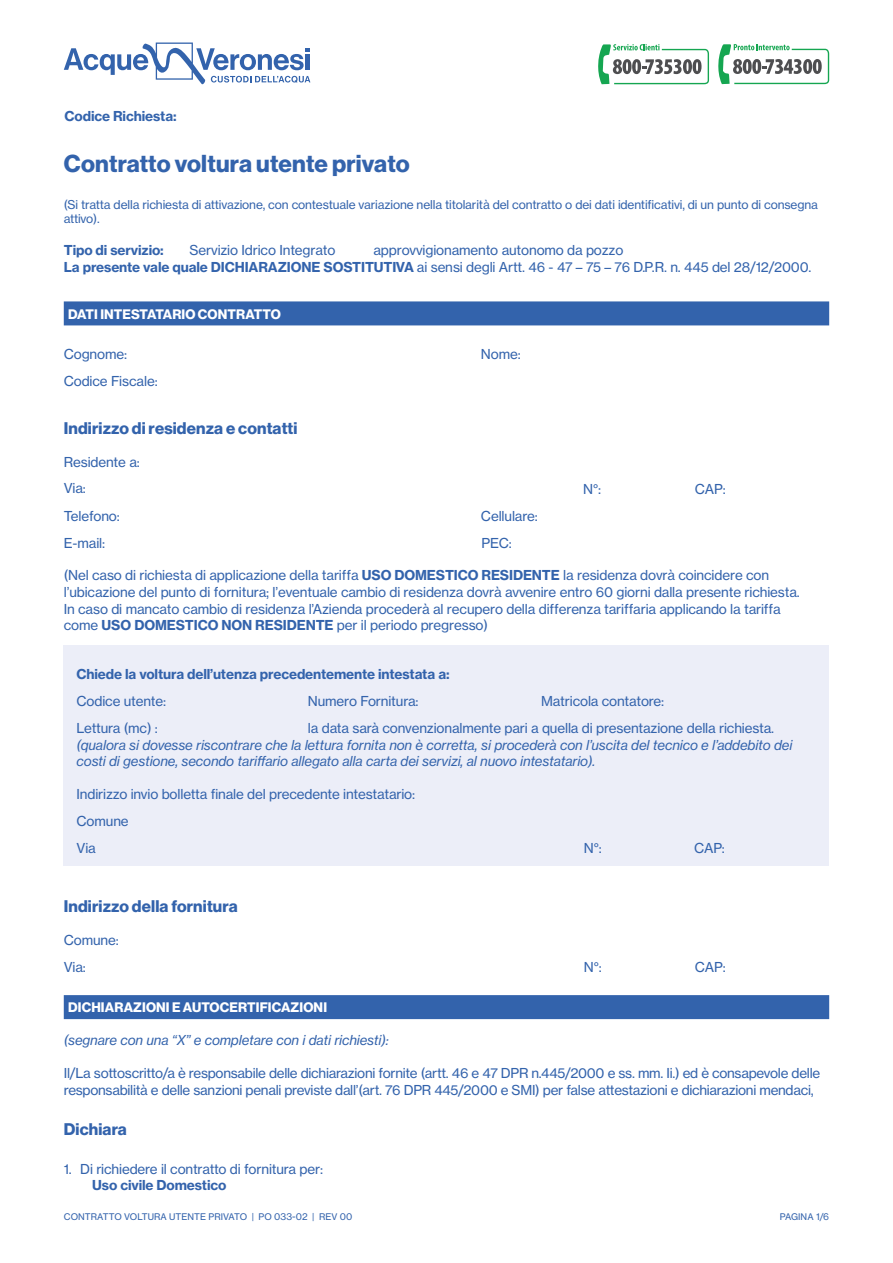
<style>
.page{position:relative;width:893px;height:1263px;background:#fff}
.page>*{position:absolute;margin:0;border:0;box-sizing:border-box;transform-origin:0 0}
.t1{font:24px "N Haas Grotesk DS Pro 75 Bd";letter-spacing:.01em;color:#3363ac}
.t2{font:16.5px "N Haas Grotesk DS Pro 75 Bd";letter-spacing:.01em;color:#3363ac}
.t3{font:13.5px/27px "N Haas Grotesk TX Pro 55 Rg";letter-spacing:-.01em;color:#3363ac}
.t4{font:13.5px/16.5px "N Haas Grotesk TX Pro 56 It";letter-spacing:-.01em;color:#3363ac}
.t5{font:13.5px "N Haas Grotesk TX Pro 75 Bd";letter-spacing:-.01em;color:#3363ac}
.t6{font:13.5px "N Haas Grotesk DS Pro 75 Bd";letter-spacing:.01em;color:#fff}
.t7{font:12px/13.5px "N Haas Grotesk TX Pro 55 Rg";letter-spacing:-.01em;color:#3363ac}
.t8{font:9px "N Haas Grotesk TX Pro 55 Rg";letter-spacing:.005em;color:#3363ac}
.s1{font-family:"N Haas Grotesk TX Pro 75 Bd"}
</style>
<div class="page">
<div style="left:64px;top:301px;width:765px;height:24px;background:#3363ac"></div>
<div style="left:64px;top:995px;width:765px;height:24px;background:#3363ac"></div>
<div style="left:64px;top:645px;width:765px;height:221px;background:#eceef8"></div>
<svg style="left:64px;top:43px;width:246px;height:42px"></svg>
<svg style="left:598px;top:44px;width:111px;height:40px"></svg>
<svg style="left:718px;top:44px;width:111px;height:40px"></svg>
<p class="t5" style="left:65px;top:108px;width:113px">Codice Richiesta:</p>
<h1 class="t1" style="left:64px;top:149px;width:347px">Contratto voltura utente privato</h1>
<p class="t7" style="left:64px;top:198px;width:756px">(Si tratta della richiesta di attivazione, con contestuale variazione nella titolarità del contratto o dei dati identificativi, di un punto di consegna attivo).</p>
<p class="t5" style="left:64px;top:242px;width:101px">Tipo di servizio:</p>
<p class="t3" style="left:190px;top:237px;width:147px">Servizio Idrico Integrato</p>
<p class="t3" style="left:64px;top:242px;width:749px;line-height:16.8px;text-indent:310px">approvvigionamento autonomo da pozzo<br><span class="s1">La presente vale quale DICHIARAZIONE SOSTITUTIVA</span> ai sensi degli Artt. 46 - 47 – 75 – 76 D.P.R. n. 445 del 28/12/2000.</p>
<p class="t6" style="left:68px;top:306px;width:214px">DATI INTESTATARIO CONTRATTO</p>
<p class="t3" style="left:64px;top:340px;width:95px">Cognome:<br>Codice Fiscale:</p>
<p class="t2" style="left:64px;top:418px;width:235px">Indirizzo di residenza e contatti</p>
<p class="t3" style="left:64px;top:448px;width:78px">Residente a:<br>Via:<br>Telefono:<br>E-mail:</p>
<p class="t3" style="left:481px;top:340px;width:41px">Nome:</p>
<p class="t3" style="left:695px;top:475px;width:32px">CAP:</p>
<p class="t3" style="left:481px;top:502px;width:58px">Cellulare:</p>
<p class="t3" style="left:482px;top:529px;width:32px">PEC:</p>
<p class="t3" style="left:64px;top:567px;width:737px;line-height:16.5px">(Nel caso di richiesta di applicazione della tariffa <span class="s1">USO DOMESTICO RESIDENTE</span> la residenza dovrà coincidere con l’ubicazione del punto di fornitura; l’eventuale cambio di residenza dovrà avvenire entro 60 giorni dalla presente richiesta.<br>In caso di mancato cambio di residenza l’Azienda procederà al recupero della differenza tariffaria applicando la tariffa come <span class="s1">USO DOMESTICO NON RESIDENTE</span> per il periodo pregresso)</p>
<p class="t5" style="left:77px;top:666px;width:375px">Chiede la voltura dell’utenza precedentemente intestata a:</p>
<p class="t3" style="left:77px;top:688px;width:91px">Codice utente:</p>
<p class="t3" style="left:308px;top:688px;width:112px">Numero Fornitura:</p>
<p class="t3" style="left:541px;top:688px;width:125px">Matricola contatore:</p>
<p class="t3" style="left:77px;top:715px;width:83px">Lettura (mc) :</p>
<p class="t3" style="left:308px;top:715px;width:468px">la data sarà convenzionalmente pari a quella di presentazione della richiesta.</p>
<p class="t4" style="left:77px;top:736px;width:717px">(qualora si dovesse riscontrare che la lettura fornita non è corretta, si procederà con l’uscita del tecnico e l’addebito dei costi di gestione, secondo tariffario allegato alla carta dei servizi, al nuovo intestatario).</p>
<p class="t3" style="left:77px;top:781px;width:340px">Indirizzo invio bolletta finale del precedente intestatario:</p>
<p class="t3" style="left:77px;top:808px;width:54px">Comune</p>
<p class="t3" style="left:77px;top:835px;width:21px">Via</p>
<p class="t3" style="left:694px;top:835px;width:32px">CAP:</p>
<p class="t2" style="left:64px;top:896px;width:175px">Indirizzo della fornitura</p>
<p class="t3" style="left:64px;top:926px;width:57px">Comune:</p>
<p class="t3" style="left:64px;top:953px;width:24px">Via:</p>
<p class="t3" style="left:695px;top:953px;width:32px">CAP:</p>
<p class="t6" style="left:68px;top:999px;width:260px">DICHIARAZIONI E AUTOCERTIFICAZIONI</p>
<p class="t4" style="left:64px;top:1032px;width:326px">(segnare con una “X” e completare con i dati richiesti):</p>
<p class="t3" style="left:64px;top:1065px;width:758px;line-height:16.5px">Il/La sottoscritto/a è responsabile delle dichiarazioni fornite (artt. 46 e 47 DPR n.445/2000 e ss. mm. Ii.) ed è consapevole delle responsabilità e delle sanzioni penali previste dall’(art. 76 DPR 445/2000 e SMI) per false attestazioni e dichiarazioni mendaci,</p>
<p class="t2" style="left:64px;top:1119px;width:65px">Dichiara</p>
<p class="t3" style="left:64px;top:1155px;width:261px">1. Di richiedere il contratto di fornitura per:</p>
<p class="t5" style="left:92px;top:1177px;width:136px">Uso civile Domestico</p>
<p class="t8" style="left:64px;top:1212px;width:290px">CONTRATTO VOLTURA UTENTE PRIVATO | PO 033-02 | REV 00</p>
<p class="t8" style="left:780px;top:1212px;width:51px">PAGINA 1/6</p>
</div>
